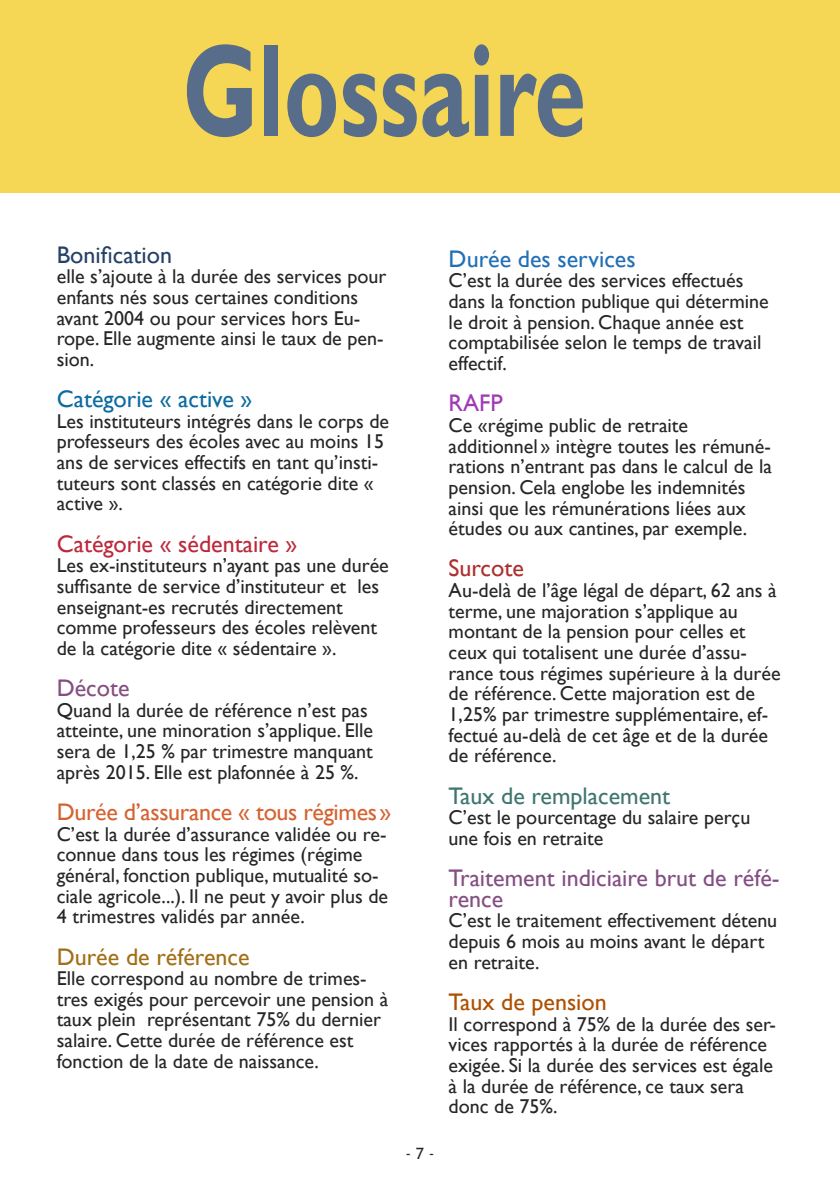
<style>
.page{position:relative;width:840px;height:1191px;background:#fff}
.page>*{position:absolute;margin:0;border:0;box-sizing:border-box;transform-origin:0 0}
.t1{font:700 132.4px "Gill Sans";color:#586d8a;scale:.71 1}
.t2{font:24px/20.6px "Gill Sans";color:#844e83}
.t3{font:24px "Gill Sans";letter-spacing:-.015em;color:#d56331}
.t4{font:24px "Gill Sans";color:#bb2a3c}
.t5{font:24px "Gill Sans";color:#407670}
.t6{font:24px "Gill Sans";color:#0b6ba2}
.t7{font:24px "Gill Sans";color:#a16f15}
.t8{font:24px "Gill Sans";color:#216fb7}
.t9{font:24px "Gill Sans";color:#ae5000}
.t10{font:24px "Gill Sans";color:#264167}
.t11{font:24px "Gill Sans";color:#ad2f2f}
.t12{font:24px "Gill Sans";color:#a139b6}
.t13{font:20px/20.6px "Gill Sans";color:#272627}
.t14{font:15.6px "Trebuchet MS";color:#272627}
</style>
<div class="page">
<div style="left:0;top:0;width:839px;height:193px;background:#f6d655"></div>
<h1 class="t1" style="left:182px;top:13px;width:569px">Glossaire</h1>
<p class="t10" style="left:57px;top:240px;width:117px">Bonification</p>
<p class="t13" style="left:57px;top:266px;width:331px">elle s’ajoute à la durée des services pour enfants nés sous certaines conditions avant 2004 ou pour services hors Eu&shy;rope. Elle augmente ainsi le taux de pen&shy;sion.</p>
<p class="t6" style="left:57px;top:385px;width:197px">Catégorie « active »</p>
<p class="t13" style="left:57px;top:410px;width:333px">Les instituteurs intégrés dans le corps de professeurs des écoles avec au moins 15 ans de services effectifs en tant qu’insti&shy;tuteurs sont classés en catégorie dite « active ».</p>
<p class="t4" style="left:57px;top:529px;width:242px">Catégorie « sédentaire »</p>
<p class="t13" style="left:57px;top:555px;width:333px">Les ex-instituteurs n’ayant pas une durée suffisante de service d’instituteur et les enseignant-es recrutés directement comme professeurs des écoles relèvent de la catégorie dite « sédentaire ».</p>
<p class="t2" style="left:57px;top:677px;width:74px">Décote</p>
<p class="t13" style="left:57px;top:699px;width:317px">Quand la durée de référence n’est pas atteinte, une minoration s’applique. Elle sera de 1,25 % par trimestre manquant après 2015. Elle est plafonnée à 25 %.</p>
<p class="t3" style="left:57px;top:797px;width:335px">Durée d’assurance « tous régimes»</p>
<p class="t13" style="left:57px;top:823px;width:332px">C’est la durée d’assurance validée ou re&shy;connue dans tous les régimes (régime général, fonction publique, mutualité so&shy;ciale agricole...). Il ne peut y avoir plus de 4 trimestres validés par année.</p>
<p class="t7" style="left:57px;top:942px;width:194px">Durée de référence</p>
<p class="t13" style="left:57px;top:967px;width:333px">Elle correspond au nombre de trimes&shy;tres exigés pour percevoir une pension à taux plein représentant 75% du dernier salaire. Cette durée de référence est fonction de la date de naissance.</p>
<p class="t14" style="left:405px;top:1144px;width:31px">-7-</p>
<p class="t8" style="left:448px;top:244px;width:188px">Durée des services</p>
<p class="t13" style="left:448px;top:270px;width:321px">C’est la durée des services effectués dans la fonction publique qui détermine le droit à pension. Chaque année est comptabilisée selon le temps de travail effectif.</p>
<p class="t12" style="left:448px;top:389px;width:56px">RAFP</p>
<p class="t13" style="left:448px;top:415px;width:325px">Ce «régime public de retraite additionnel » intègre toutes les rémuné&shy;rations n’entrant pas dans le calcul de la pension. Cela englobe les indemnités ainsi que les rémunérations liées aux études ou aux cantines, par exemple.</p>
<p class="t11" style="left:448px;top:554px;width:77px">Surcote</p>
<p class="t13" style="left:448px;top:580px;width:333px">Au-delà de l’âge légal de départ, 62 ans à terme, une majoration s’applique au montant de la pension pour celles et ceux qui totalisent une durée d’assu&shy;rance tous régimes supérieure à la durée de référence. Cette majoration est de 1,25% par trimestre supplémentaire, ef&shy;fectué au-delà de cet âge et de la durée de référence.</p>
<p class="t5" style="left:448px;top:781px;width:223px">Taux de remplacement</p>
<p class="t13" style="left:448px;top:807px;width:303px">C’est le pourcentage du salaire perçu une fois en retraite</p>
<p class="t2" style="left:448px;top:867px;width:332px">Traitement indiciaire brut de réfé&shy;rence</p>
<p class="t13" style="left:448px;top:910px;width:330px">C’est le traitement effectivement détenu depuis 6 mois au moins avant le départ en retraite.</p>
<p class="t9" style="left:448px;top:987px;width:160px">Taux de pension</p>
<p class="t13" style="left:448px;top:1013px;width:328px">Il correspond à 75% de la durée des ser&shy;vices rapportés à la durée de référence exigée. Si la durée des services est égale à la durée de référence, ce taux sera donc de 75%.</p>
</div>
